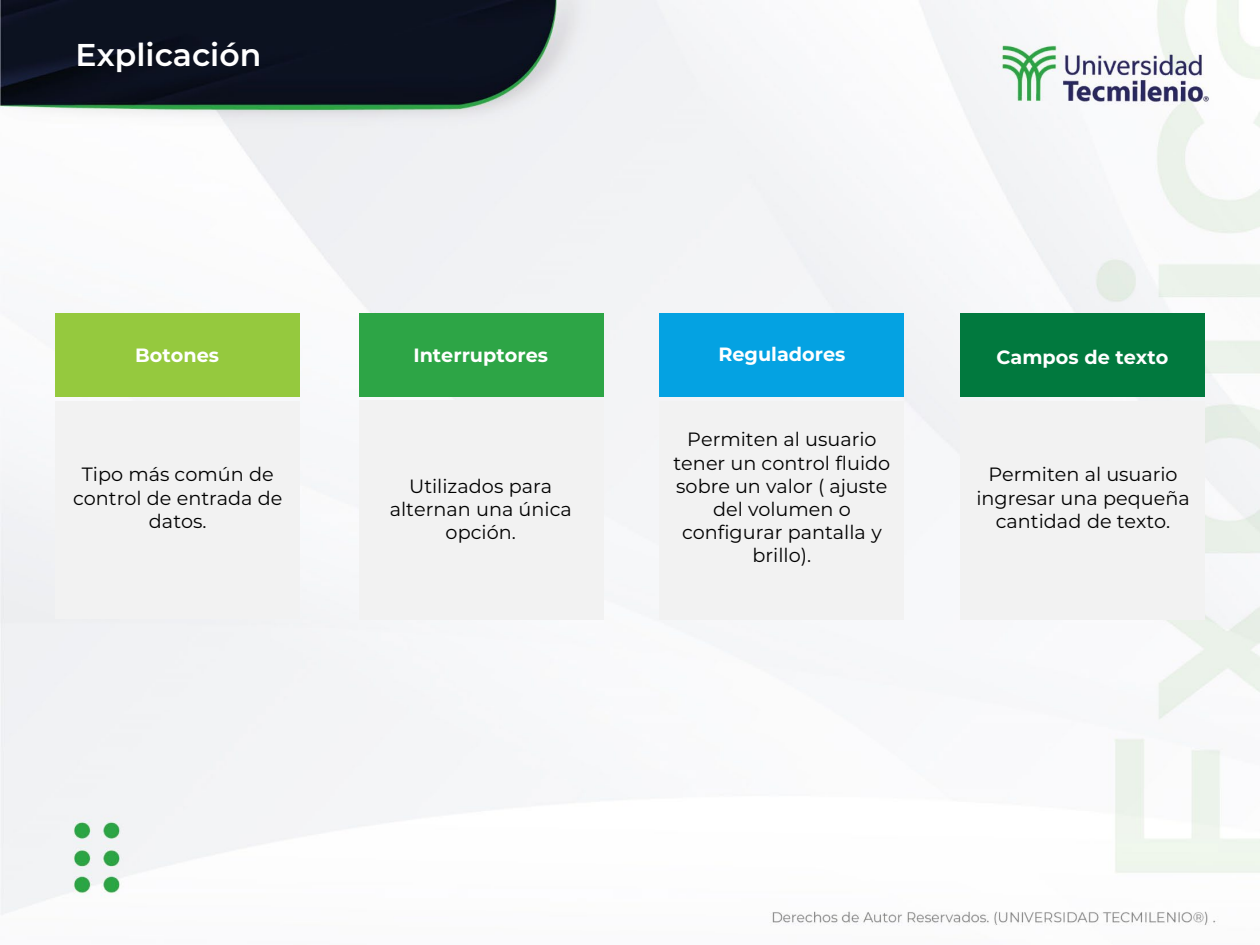
<style>
.page{position:relative;width:1260px;height:945px;background:#fff}
.page>*{position:absolute;margin:0;border:0;box-sizing:border-box;transform-origin:0 0}
.t1{font:600 31.5px "Montserrat";color:#fff}
.t2{font:19.25px/23.1px "Montserrat";color:#000;text-align:center}
.t3{font:700 19.25px "Montserrat";color:#fff}
</style>
<div class="page">
<img style="left:0;top:0;width:1260px;height:926px">
<div style="left:55px;top:401px;width:244px;height:217px;background:#f2f2f2"></div>
<div style="left:55px;top:314px;width:244px;height:83px;background:#95c93e"></div>
<div style="left:961px;top:314px;width:244px;height:83px;background:#01793e"></div>
<div style="left:660px;top:401px;width:244px;height:219px;background:#f2f2f2"></div>
<div style="left:660px;top:314px;width:244px;height:83px;background:#04a2e2"></div>
<div style="left:359px;top:401px;width:244px;height:219px;background:#f2f2f2"></div>
<div style="left:359px;top:314px;width:244px;height:83px;background:#2da546"></div>
<div style="left:960px;top:401px;width:245px;height:219px;background:#f2f2f2"></div>
<p class="t1" style="left:76px;top:32px;width:187px">Explicación</p>
<p class="t3" style="left:135px;top:341px;width:85px">Botones</p>
<p class="t2" style="left:73px;top:462px;width:211px">Tipo más común de control de entrada de datos.</p>
<p class="t3" style="left:413px;top:341px;width:136px">Interruptores</p>
<p class="t3" style="left:718px;top:340px;width:129px">Reguladores</p>
<p class="t3" style="left:996px;top:344px;width:173px">Campos de texto</p>
<p class="t2" style="left:674px;top:427px;width:218px">Permiten al usuario tener un control fluido sobre un valor ( ajuste del volumen o configurar pantalla y brillo).</p>
<p class="t2" style="left:390px;top:474px;width:184px">Utilizados para alternan una única opción.</p>
<p class="t2" style="left:976px;top:462px;width:215px">Permiten al usuario ingresar una pequeña cantidad de texto.</p>
</div>
